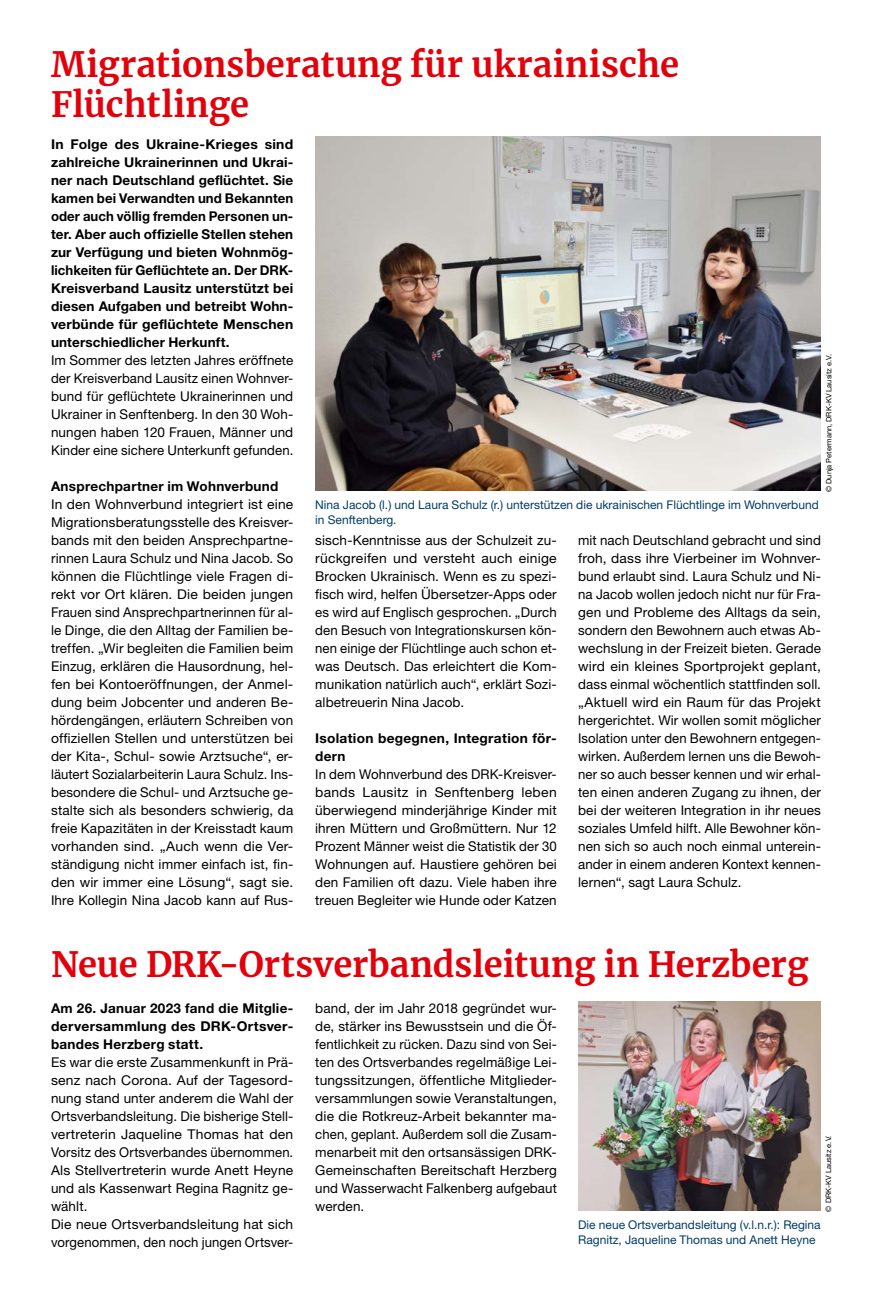
<style>
.page{position:relative;width:872px;height:1297px;background:#fff}
.page>*{position:absolute;margin:0;border:0;box-sizing:border-box;transform-origin:0 0}
.MGB_Headline_23{font:700 34.5px/40.5px "Merriweather";letter-spacing:.005em;color:#e3000b}
.MGB_Copy{font:13.5px/18px "Helvetica Neue LT Pro";letter-spacing:.01em;color:#000;text-align:justify}
.MGB_Copy_bold{font:700 13.5px/18px "Helvetica Neue LT Pro";letter-spacing:.02em;color:#000;text-align:justify}
.MGB_BU{font:12px/15px "Helvetica Neue LT Pro";color:#003c65}
.MGB_Fotocredits{font:7.5px "Helvetica Neue LT Pro";color:#000}
</style>
<div class="page">
<img style="left:315px;top:136px;width:506px;height:355px">
<img style="left:578px;top:1001px;width:243px;height:210px">
<p class="MGB_Headline_23" style="left:51px;top:43px;width:629px">Migrationsberatung für ukrainische<br>Flüchtlinge</p>
<p class="MGB_Copy_bold" style="left:51px;top:134px;width:244px">In Folge des Ukraine-Krieges sind zahlreiche Ukrainerinnen und Ukrai&shy;ner nach Deutschland geflüchtet. Sie kamen bei Verwandten und Bekannten oder auch völlig fremden Personen un&shy;ter. Aber auch offizielle Stellen stehen zur Verfügung und bieten Wohnmög&shy;lichkeiten für Geflüchtete an. Der DRK-Kreisverband Lausitz unterstützt bei diesen Aufgaben und betreibt Wohn&shy;verbünde für geflüchtete Menschen unterschiedlicher Herkunft.</p>
<p class="MGB_Copy" style="left:51px;top:350px;width:244px">Im Sommer des letzten Jahres eröffnete der Kreisverband Lausitz einen Wohnver&shy;bund für geflüchtete Ukrainerinnen und Ukrainer in Senftenberg. In den 30 Woh&shy;nungen haben 120 Frauen, Männer und Kinder eine sichere Unterkunft gefunden.</p>
<p class="MGB_Copy_bold" style="left:51px;top:476px;width:229px">Ansprechpartner im Wohnverbund</p>
<p class="MGB_Copy" style="left:51px;top:494px;width:244px">In den Wohnverbund integriert ist eine Migrationsberatungsstelle des Kreisver&shy;bands mit den beiden Ansprechpartne&shy;rinnen Laura Schulz und Nina Jacob. So können die Flüchtlinge viele Fragen di&shy;rekt vor Ort klären. Die beiden jungen Frauen sind Ansprechpartnerinnen für al&shy;le Dinge, die den Alltag der Familien be&shy;treffen. „Wir begleiten die Familien beim Einzug, erklären die Hausordnung, hel&shy;fen bei Kontoeröffnungen, der Anmel&shy;dung beim Jobcenter und anderen Be&shy;hördengängen, erläutern Schreiben von offiziellen Stellen und unterstützen bei der Kita-, Schul- sowie Arztsuche“, er&shy;läutert Sozialarbeiterin Laura Schulz. Ins&shy;besondere die Schul- und Arztsuche ge&shy;stalte sich als besonders schwierig, da freie Kapazitäten in der Kreisstadt kaum vorhanden sind. „Auch wenn die Ver&shy;ständigung nicht immer einfach ist, fin&shy;den wir immer eine Lösung“, sagt sie.<br>Ihre Kollegin Nina Jacob kann auf Rus-</p>
<p class="MGB_Fotocredits" style="left:824px;top:492px;width:139px;rotate:-90deg">© Dunja Petermann, DRK-KV Lausitz e.V.</p>
<p class="MGB_BU" style="left:315px;top:496px;width:505px">Nina Jacob (l.) und Laura Schulz (r.) unterstützen die ukrainischen Flüchtlinge im Wohnverbund in Senftenberg.</p>
<p class="MGB_Copy" style="left:315px;top:530px;width:243px">sisch-Kenntnisse aus der Schulzeit zu&shy;rückgreifen und versteht auch einige Brocken Ukrainisch. Wenn es zu spezi&shy;fisch wird, helfen Übersetzer-Apps oder es wird auf Englisch gesprochen. „Durch den Besuch von Integrationskursen kön&shy;nen einige der Flüchtlinge auch schon et&shy;was Deutsch. Das erleichtert die Kom&shy;munikation natürlich auch“, erklärt Sozi&shy;albetreuerin Nina Jacob.</p>
<p class="MGB_Copy_bold" style="left:315px;top:728px;width:243px">Isolation begegnen, Integration för&shy;dern</p>
<p class="MGB_Copy" style="left:315px;top:764px;width:243px">In dem Wohnverbund des DRK-Kreisver&shy;bands Lausitz in Senftenberg leben überwiegend minderjährige Kinder mit ihren Müttern und Großmüttern. Nur 12<br>Prozent Männer weist die Statistik der 30<br>Wohnungen auf. Haustiere gehören bei den Familien oft dazu. Viele haben ihre treuen Begleiter wie Hunde oder Katzen</p>
<p class="MGB_Copy" style="left:578px;top:530px;width:244px">mit nach Deutschland gebracht und sind froh, dass ihre Vierbeiner im Wohnver&shy;bund erlaubt sind. Laura Schulz und Ni&shy;na Jacob wollen jedoch nicht nur für Fra&shy;gen und Probleme des Alltags da sein, sondern den Bewohnern auch etwas Ab&shy;wechslung in der Freizeit bieten. Gerade wird ein kleines Sportprojekt geplant, dass einmal wöchentlich stattfinden soll. „Aktuell wird ein Raum für das Projekt hergerichtet. Wir wollen somit möglicher Isolation unter den Bewohnern entgegen&shy;wirken. Außerdem lernen uns die Bewoh&shy;ner so auch besser kennen und wir erhal&shy;ten einen anderen Zugang zu ihnen, der bei der weiteren Integration in ihr neues soziales Umfeld hilft. Alle Bewohner kön&shy;nen sich so auch noch einmal unterein&shy;ander in einem anderen Kontext kennen&shy;lernen“, sagt Laura Schulz.</p>
<p class="MGB_Headline_23" style="left:51px;top:943px;width:759px">Neue DRK-Ortsverbandsleitung in Herzberg</p>
<p class="MGB_Copy" style="left:315px;top:998px;width:243px">band, der im Jahr 2018 gegründet wur&shy;de, stärker ins Bewusstsein und die Öf&shy;fentlichkeit zu rücken. Dazu sind von Sei&shy;ten des Ortsverbandes regelmäßige Lei&shy;tungssitzungen, öffentliche Mitglieder&shy;versammlungen sowie Veranstaltungen, die die Rotkreuz-Arbeit bekannter ma&shy;chen, geplant. Außerdem soll die Zusam&shy;menarbeit mit den ortsansässigen DRK-Gemeinschaften Bereitschaft Herzberg und Wasserwacht Falkenberg aufgebaut werden.</p>
<p class="MGB_Copy_bold" style="left:51px;top:998px;width:244px">Am 26. Januar 2023 fand die Mitglie&shy;derversammlung des DRK-Ortsver&shy;bandes Herzberg statt.</p>
<p class="MGB_Copy" style="left:51px;top:1052px;width:244px">Es war die erste Zusammenkunft in Prä&shy;senz nach Corona. Auf der Tagesord&shy;nung stand unter anderem die Wahl der Ortsverbandsleitung. Die bisherige Stell&shy;vertreterin Jaqueline Thomas hat den Vorsitz des Ortsverbandes übernommen.<br>Als Stellvertreterin wurde Anett Heyne und als Kassenwart Regina Ragnitz ge&shy;wählt.</p>
<p class="MGB_Copy" style="left:51px;top:1214px;width:244px">Die neue Ortsverbandsleitung hat sich vorgenommen, den noch jungen Ortsver-</p>
<p class="MGB_Fotocredits" style="left:824px;top:1211px;width:77px;rotate:-90deg">© DRK-KV Lausitz e.V.</p>
<p class="MGB_BU" style="left:578px;top:1216px;width:244px">Die neue Ortsverbandsleitung (v.l.n.r.): Regina<br>Ragnitz, Jaqueline Thomas und Anett Heyne</p>
</div>
